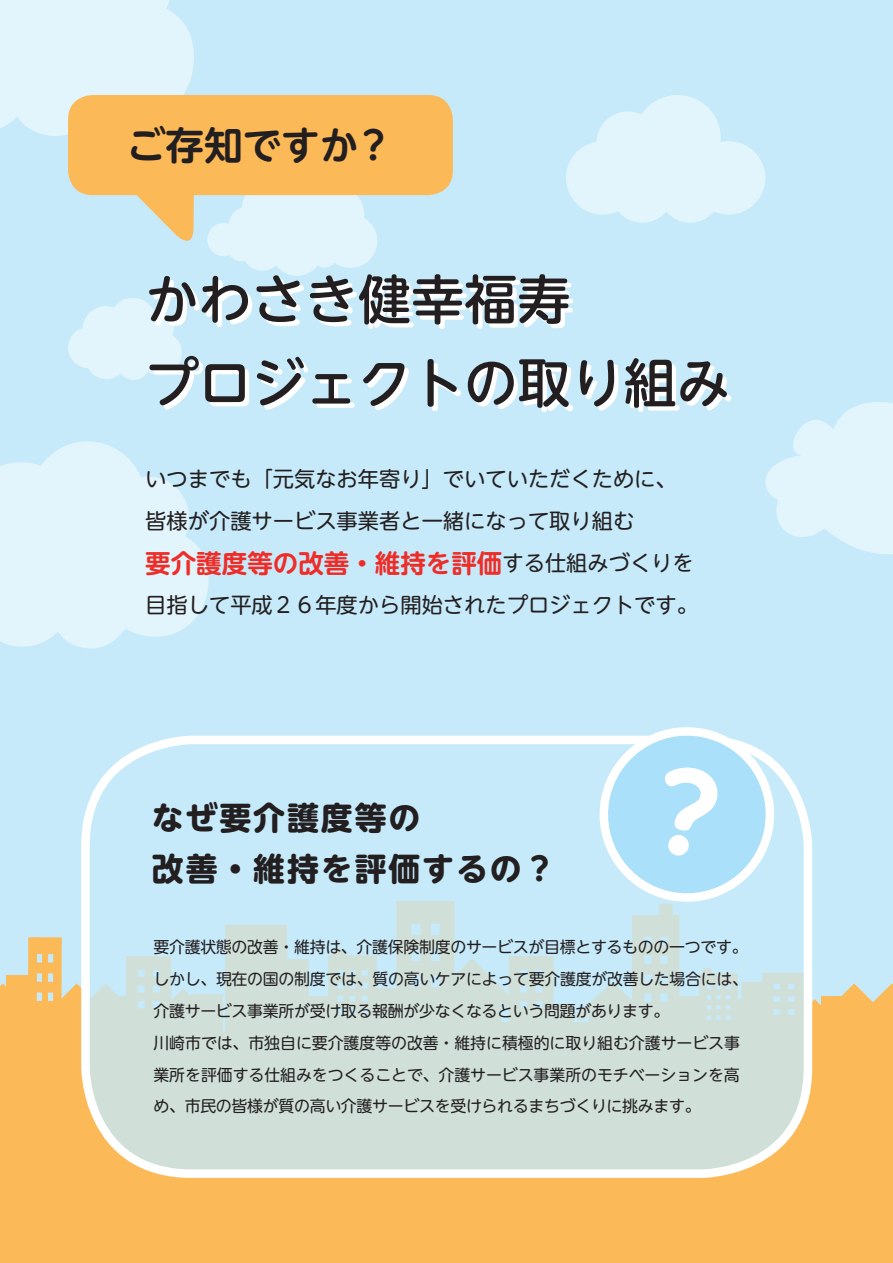
<style>
.page{position:relative;width:893px;height:1263px;background:#c6eafa}
.page>*{position:absolute;margin:0;border:0;box-sizing:border-box;transform-origin:0 0}
.t1{font:500 53.1px/83.4px "UD Shin M Go Pr 6";color:#231f20}
.t2{font:700 38.55px "UD Shin M Go Pr 6 De";color:#231f20}
.t3{font:700 31.95px/50.6px "UD Shin M Go Pr 6";letter-spacing:.06em;color:#231f20}
.t4{font:700 25.5px "UD Shin M Go Pr 6 De";color:#ee2d28}
.t5{font:21.3px "UD Shin M Go Pr 6";color:#231f20}
.t6{font:15.9px/32px "UD Shin M Go Pr 6";letter-spacing:-.02em;color:#231f20}
.s1{font-family:"UD Shin M Go Pr 6 De";font-weight:700;font-size:25.5px;color:#ee2d28}
</style>
<div class="page">
<svg style="left:207px;top:195px;width:170px;height:81px"></svg>
<svg style="left:68px;top:298px;width:114px;height:82px"></svg>
<svg style="left:0;top:441px;width:209px;height:208px"></svg>
<div style="left:0;top:0;width:194px;height:136px;background:#e2f4fc"></div>
<svg style="left:566px;top:95px;width:199px;height:128px"></svg>
<svg style="left:765px;top:402px;width:128px;height:152px"></svg>
<svg style="left:0;top:937px;width:81px;height:94px"></svg>
<div style="left:0;top:1031px;width:892px;height:232px;background:#fcb958"></div>
<svg style="left:92px;top:195px;width:102px;height:46px"></svg>
<div style="left:68px;top:95px;width:385px;height:100px;background:#fcb958;border-radius:25px"></div>
<svg style="left:85px;top:739px;width:723px;height:435px;fill:#d0e0d9"></svg>
<div style="left:81px;top:736px;width:731px;height:442px;border:9px solid #fff;border-radius:106px"></div>
<svg style="left:575px;top:727px;width:318px;height:314px"></svg>
<h2 class="t2" style="left:127px;top:112px;width:268px">ご存知ですか?</h2>
<h1 class="t1" style="left:145px;top:254px;width:586px">かわさき健幸福寿<br>プロジェクトの取り組み</h1>
<h3 class="t5" style="left:145px;top:461px;width:533px">いつまでも「元気なお年寄り」でいていただくために、</h3>
<h3 class="t5" style="left:145px;top:503px;width:490px">皆様が介護サービス事業者と一緒になって取り組む</h3>
<h3 class="t5" style="left:375px;top:545px;width:320px"><span class="s1">維持を評価</span>する仕組みづくりを</h3>
<h3 class="t4" style="left:145px;top:541px;width:231px">要介護度等の改善・</h3>
<h3 class="t5" style="left:145px;top:587px;width:554px">目指して平成２６年度から開始されたプロジェクトです。</h3>
<h3 class="t3" style="left:152px;top:790px;width:405px">なぜ要介護度等の<br>改善・維持を評価するの?</h3>
<p class="t6" style="left:153px;top:930px;width:596px">要介護状態の改善・維持は、介護保険制度のサービスが目標とするものの一つです。しかし、現在の国の制度では、質の高いケアによって要介護度が改善した場合には、介護サービス事業所が受け取る報酬が少なくなるという問題があります。<br>川崎市では、市独自に要介護度等の改善・維持に積極的に取り組む介護サービス事業所を評価する仕組みをつくることで、介護サービス事業所のモチベーションを高め、市民の皆様が質の高い介護サービスを受けられるまちづくりに挑みます。</p>
</div>
